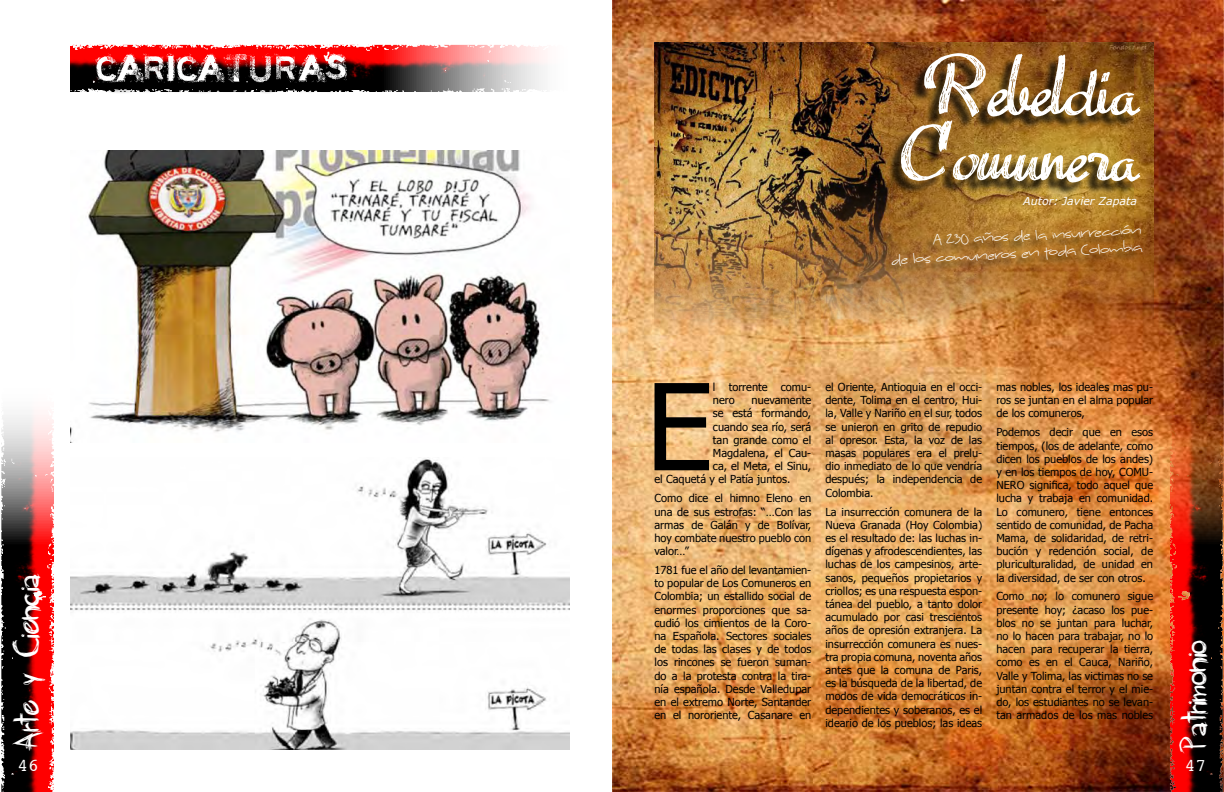
<style>
.page{position:relative;width:1224px;height:792px;background:#fff}
.page>*{position:absolute;margin:0;border:0;box-sizing:border-box;transform-origin:0 0}
.t1{font:119.9px "Tahoma";color:#000}
.t2{font:55px/66px "Advert";color:#fff;text-align:center}
.t3{font:30px "Brankovic";color:#fff}
.t4{font:18px "Courier";color:#fff}
.t5{font:14px "Kyne Morgan";color:#fff}
.t6{font:11px/13.2px "Tahoma";color:#000;text-align:justify}
.t7{font:italic 11px "Verdana";color:#fff}
</style>
<div class="page">
<img style="left:612px;top:0;width:612px;height:792px">
<img style="left:71px;top:151px;width:479px;height:292px">
<img style="left:71px;top:459px;width:498px;height:291px">
<img style="left:71px;top:44px;width:474px;height:48px">
<img style="left:655px;top:43px;width:498px;height:283px">
<div style="left:97px;top:55px;width:262px;height:39px;background:#000;opacity:.75"></div>
<svg style="left:94px;top:54px;width:253px;height:28px"></svg>
<div style="left:881px;top:241px;width:261px;height:35px;background:#000;opacity:.75"></div>
<div style="left:922px;top:226px;width:219px;height:30px;background:#000;opacity:.75"></div>
<div style="left:887px;top:56px;width:250px;height:140px;background:#000;opacity:.8"></div>
<img style="left:1167px;top:383px;width:57px;height:409px">
<img style="left:1px;top:415px;width:53px;height:377px">
<h3 class="t3" style="left:7px;top:750px;width:178px;rotate:-90deg">Arte y Ciencia</h3>
<h3 class="t4" style="left:17px;top:752px;width:23px">46</h3>
<h2 class="t2" style="left:899px;top:61px;width:239px">Rebeldia<br>Comunera</h2>
<p class="t7" style="left:1023px;top:194px;width:115px">Autor: Javier Zapata</p>
<p class="t5" style="left:891px;top:250px;width:253px;rotate:-3deg">de los comuneros en toda Colombia</p>
<p class="t5" style="left:932px;top:231px;width:210px;rotate:-3deg">A 230 años de la insurrección</p>
<h1 class="t1" style="left:646px;top:346px;width:69px">E</h1>
<p class="t6" style="left:713px;top:380px;width:100px">l torrente comu&shy;nero</p>
<p class="t6" style="left:752px;top:393px;width:61px">nuevamente</p>
<p class="t6" style="left:713px;top:406px;width:100px">se está formando,</p>
<p class="t6" style="left:713px;top:420px;width:100px">cuando sea río, será</p>
<p class="t6" style="left:713px;top:433px;width:100px">tan grande como el</p>
<p class="t6" style="left:713px;top:446px;width:100px">Magdalena, el Cau-</p>
<p class="t6" style="left:713px;top:459px;width:100px">ca, el Meta, el Sinu,</p>
<p class="t6" style="left:655px;top:472px;width:137px">el Caquetá y el Patía juntos.</p>
<p class="t6" style="left:655px;top:491px;width:158px">Como dice el himno Eleno en una de sus estrofas: “…Con las armas de Galán y de Bolívar, hoy combate nuestro pueblo con valor…”</p>
<p class="t6" style="left:655px;top:563px;width:158px">1781 fue el año del levantamien&shy;to popular de Los Comuneros en Colombia; un estallido social de enormes proporciones que sa&shy;cudió los cimientos de la Coro&shy;na Española. Sectores sociales de todas las clases y de todos los rincones se fueron suman&shy;do a la protesta contra la tira&shy;nía española. Desde Valledupar en el extremo Norte, Santander en el nororiente, Casanare en</p>
<p class="t6" style="left:825px;top:380px;width:158px">el Oriente, Antioquia en el occi&shy;dente, Tolima en el centro, Hui&shy;la, Valle y Nariño en el sur, todos se unieron en grito de repudio al opresor. Esta, la voz de las masas populares era el prelu&shy;dio inmediato de lo que vendría después; la independencia de Colombia.</p>
<p class="t6" style="left:825px;top:504px;width:158px">La insurrección comunera de la Nueva Granada (Hoy Colombia) es el resultado de: las luchas in&shy;dígenas y afrodescendientes, las luchas de los campesinos, arte&shy;sanos, pequeños propietarios y criollos; es una respuesta espon&shy;tánea del pueblo, a tanto dolor acumulado por casi trescientos años de opresión extranjera. La insurrección comunera es nues&shy;tra propia comuna, noventa años antes que la comuna de Paris, es la búsqueda de la libertad, de modos de vida democráticos in&shy;dependientes y soberanos, es el ideario de los pueblos; las ideas</p>
<p class="t6" style="left:996px;top:380px;width:158px">mas nobles, los ideales mas pu&shy;ros se juntan en el alma popular de los comuneros,</p>
<p class="t6" style="left:996px;top:425px;width:158px">Podemos decir que en esos tiempos, (los de adelante, como dicen los pueblos de los andes) y en los tiempos de hoy, COMU-NERO significa, todo aquel que lucha y trabaja en comunidad.<br>Lo comunero, tiene entonces sentido de comunidad, de Pacha Mama, de solidaridad, de retri&shy;bución y redención social, de pluriculturalidad, de unidad en la diversidad, de ser con otros.</p>
<p class="t6" style="left:996px;top:589px;width:158px">Como no; lo comunero sigue presente hoy; ¿acaso los pue&shy;blos no se juntan para luchar, no lo hacen para trabajar, no lo hacen para recuperar la tierra, como es en el Cauca, Nariño, Valle y Tolima, las victimas no se juntan contra el terror y el mie&shy;do, los estudiantes no se levan&shy;tan armados de los mas nobles</p>
<h3 class="t3" style="left:1174px;top:750px;width:111px;rotate:-90deg">Patrimonio</h3>
<h3 class="t4" style="left:1185px;top:752px;width:23px">47</h3>
</div>
